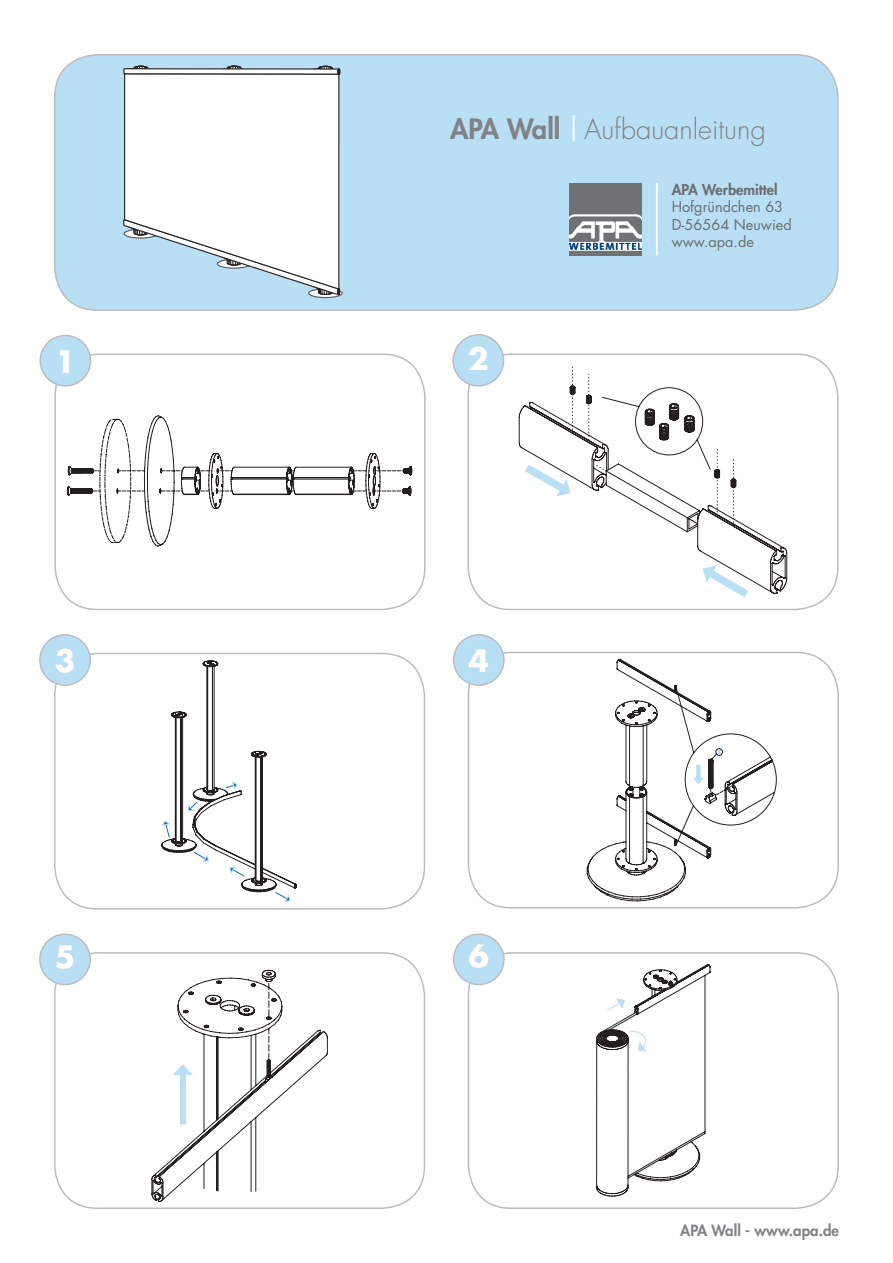
<style>
.page{position:relative;width:893px;height:1263px;background:#fff}
.page>*{position:absolute;margin:0;border:0;box-sizing:border-box;transform-origin:0 0}
.t1{font:700 30px "Futura Std";color:#fff}
.t2{font:300 27.3px "Futura Std";color:#808285}
.t3{font:800 15px "Futura Std";color:#808285}
.t4{font:14.55px/17.4px "Futura Std";color:#6c6d70}
.t5{font:800 14.55px "Futura Std";color:#6c6d70}
.s1{font-weight:800}
</style>
<div class="page">
<div style="left:468px;top:652px;width:371px;height:256px;border:2px solid #bcbdc0;border-radius:43px"></div>
<div style="left:468px;top:952px;width:371px;height:257px;border:2px solid #bcbdc0;border-radius:43px"></div>
<div style="left:55px;top:55px;width:783px;height:255px;background:#b9dff5;border-radius:43px"></div>
<div style="left:54px;top:54px;width:785px;height:257px;border:2px solid #bcbdc0;border-radius:43px"></div>
<svg style="left:573px;top:115px;width:1px;height:26px"></svg>
<img style="left:570px;top:183px;width:72px;height:73px">
<hr style="left:656px;top:183px;width:2px;height:73px;background:#fff">
<div style="left:308px;top:288px;width:35px;height:10px;border:1px solid #57585a;border-radius:50%"></div>
<svg style="left:123px;top:65px;width:220px;height:231px"></svg>
<svg style="left:123px;top:73px;width:217px;height:218px;background:#eff4f7"></svg>
<div style="left:54px;top:952px;width:371px;height:257px;border:2px solid #bcbdc0;border-radius:43px"></div>
<div style="left:40px;top:934px;width:50px;height:50px;background:#b9dff5;border-radius:50%"></div>
<div style="left:39px;top:933px;width:52px;height:52px;border:2px solid #bcbdc0;border-radius:50%"></div>
<div style="left:454px;top:635px;width:50px;height:50px;background:#b9dff5;border-radius:50%"></div>
<div style="left:453px;top:634px;width:52px;height:52px;border:2px solid #bcbdc0;border-radius:50%"></div>
<div style="left:454px;top:934px;width:50px;height:50px;background:#b9dff5;border-radius:50%"></div>
<div style="left:453px;top:933px;width:52px;height:52px;border:2px solid #bcbdc0;border-radius:50%"></div>
<div style="left:54px;top:353px;width:372px;height:257px;border:2px solid #bcbdc0;border-radius:43px"></div>
<div style="left:40px;top:335px;width:51px;height:51px;background:#b9dff5;border-radius:50%"></div>
<div style="left:39px;top:335px;width:52px;height:52px;border:2px solid #bcbdc0;border-radius:50%"></div>
<div style="left:467px;top:353px;width:372px;height:257px;border:2px solid #bcbdc0;border-radius:43px"></div>
<div style="left:453px;top:335px;width:51px;height:51px;background:#b9dff5;border-radius:50%"></div>
<div style="left:452px;top:334px;width:52px;height:53px;border:2px solid #bcbdc0;border-radius:50%"></div>
<div style="left:54px;top:653px;width:371px;height:256px;border:2px solid #bcbdc0;border-radius:43px"></div>
<div style="left:40px;top:635px;width:50px;height:50px;background:#b9dff5;border-radius:50%"></div>
<div style="left:39px;top:634px;width:52px;height:52px;border:2px solid #bcbdc0;border-radius:50%"></div>
<svg style="left:67px;top:415px;width:346px;height:132px"></svg>
<svg style="left:518px;top:366px;width:270px;height:231px"></svg>
<svg style="left:161px;top:660px;width:136px;height:243px"></svg>
<svg style="left:586px;top:658px;width:191px;height:244px"></svg>
<svg style="left:717px;top:749px;width:5px;height:6px"></svg>
<div style="left:696px;top:765px;width:5px;height:15px;background:#b9dff5"></div>
<svg style="left:692px;top:778px;width:13px;height:6px"></svg>
<svg style="left:151px;top:969px;width:177px;height:233px"></svg>
<svg style="left:596px;top:964px;width:115px;height:232px"></svg>
<h2 class="t2" style="left:450px;top:113px;width:317px"><span class="s1">APA Wall</span> Aufbauanleitung</h2>
<p class="t5" style="left:672px;top:180px;width:107px">APA Werbemittel</p>
<p class="t4" style="left:672px;top:198px;width:121px">Hofgründchen 63<br>D-56564 Neuwied www.apa.de</p>
<h1 class="t1" style="left:55px;top:341px;width:22px">1</h1>
<h1 class="t1" style="left:468px;top:338px;width:22px">2</h1>
<h1 class="t1" style="left:55px;top:641px;width:22px">3</h1>
<h1 class="t1" style="left:55px;top:937px;width:22px">5</h1>
<h1 class="t1" style="left:468px;top:641px;width:22px">4</h1>
<h1 class="t1" style="left:468px;top:936px;width:22px">6</h1>
<p class="t3" style="left:680px;top:1221px;width:160px">APA Wall - www.apa.de</p>
</div>
